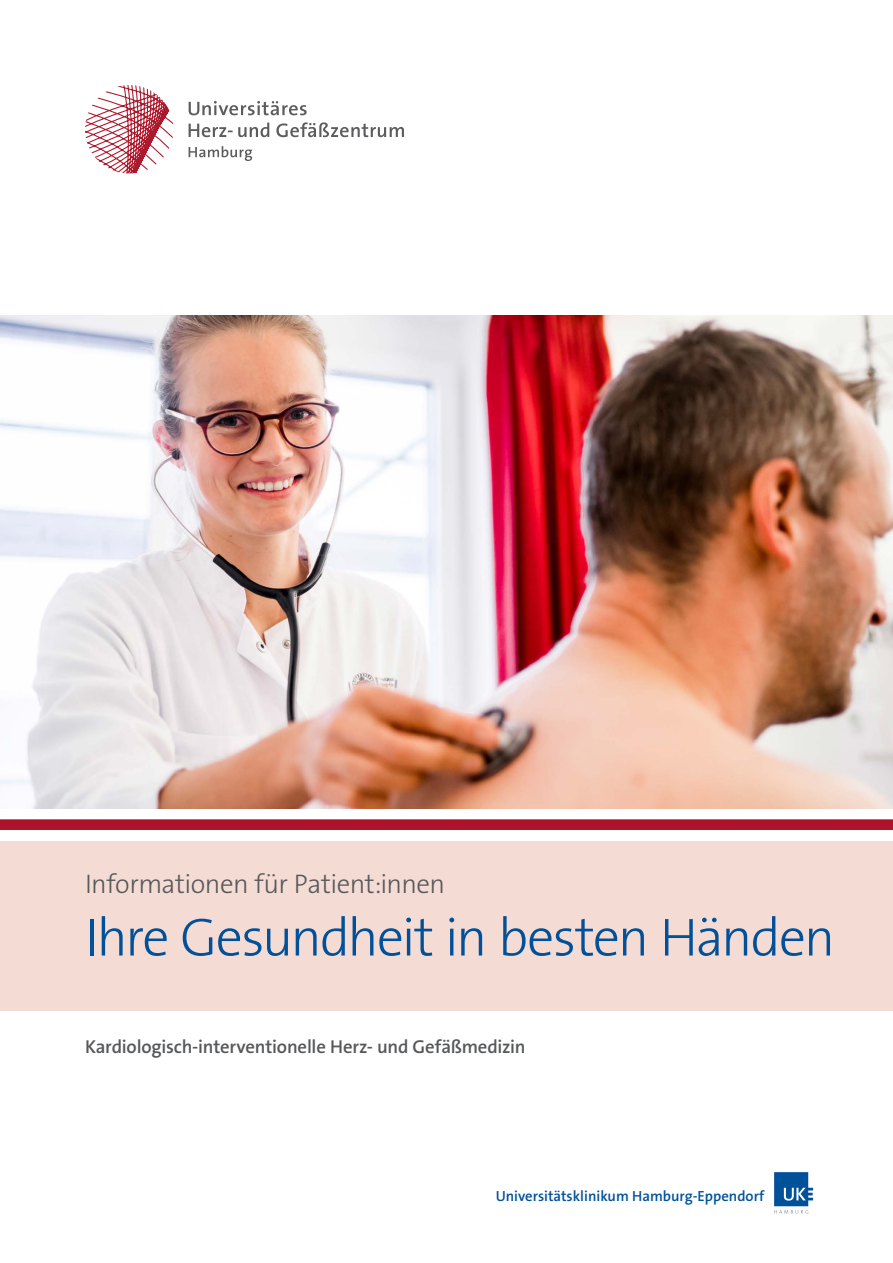
<style>
.page{position:relative;width:893px;height:1263px;background:#fff}
.page>*{position:absolute;margin:0;border:0;box-sizing:border-box;transform-origin:0 0}
.t1{font:300 54px "The Sans Os F";letter-spacing:-.04em;color:#01519a}
.t2{font:300 27px "The Sans Os F";letter-spacing:-.02em;color:#57585a}
.t3{font:600 18.75px "The Sans Os F";letter-spacing:-.01em;color:#57585a}
.t4{font:600 14.7px "The Sans Os F";color:#01519a}
</style>
<div class="page">
<img style="left:0;top:315px;width:893px;height:493px">
<div style="left:0;top:841px;width:893px;height:170px;background:#f4dcd5"></div>
<div style="left:0;top:819px;width:893px;height:11px;background:#ae1229"></div>
<svg style="left:774px;top:1172px;width:39px;height:41px"></svg>
<svg style="left:85px;top:85px;width:88px;height:88px"></svg>
<svg style="left:189px;top:146px;width:63px;height:15px"></svg>
<svg style="left:189px;top:122px;width:215px;height:15px"></svg>
<svg style="left:189px;top:101px;width:118px;height:14px"></svg>
<h2 class="t2" style="left:85px;top:866px;width:362px">Informationen für Patient:innen</h2>
<h1 class="t1" style="left:85px;top:902px;width:752px">Ihre Gesundheit in besten Händen</h1>
<p class="t3" style="left:85px;top:1035px;width:442px">Kardiologisch-interventionelle Herz- und Gefäßmedizin</p>
<p class="t4" style="left:496px;top:1186px;width:270px">Universitätsklinikum Hamburg-Eppendorf</p>
</div>
